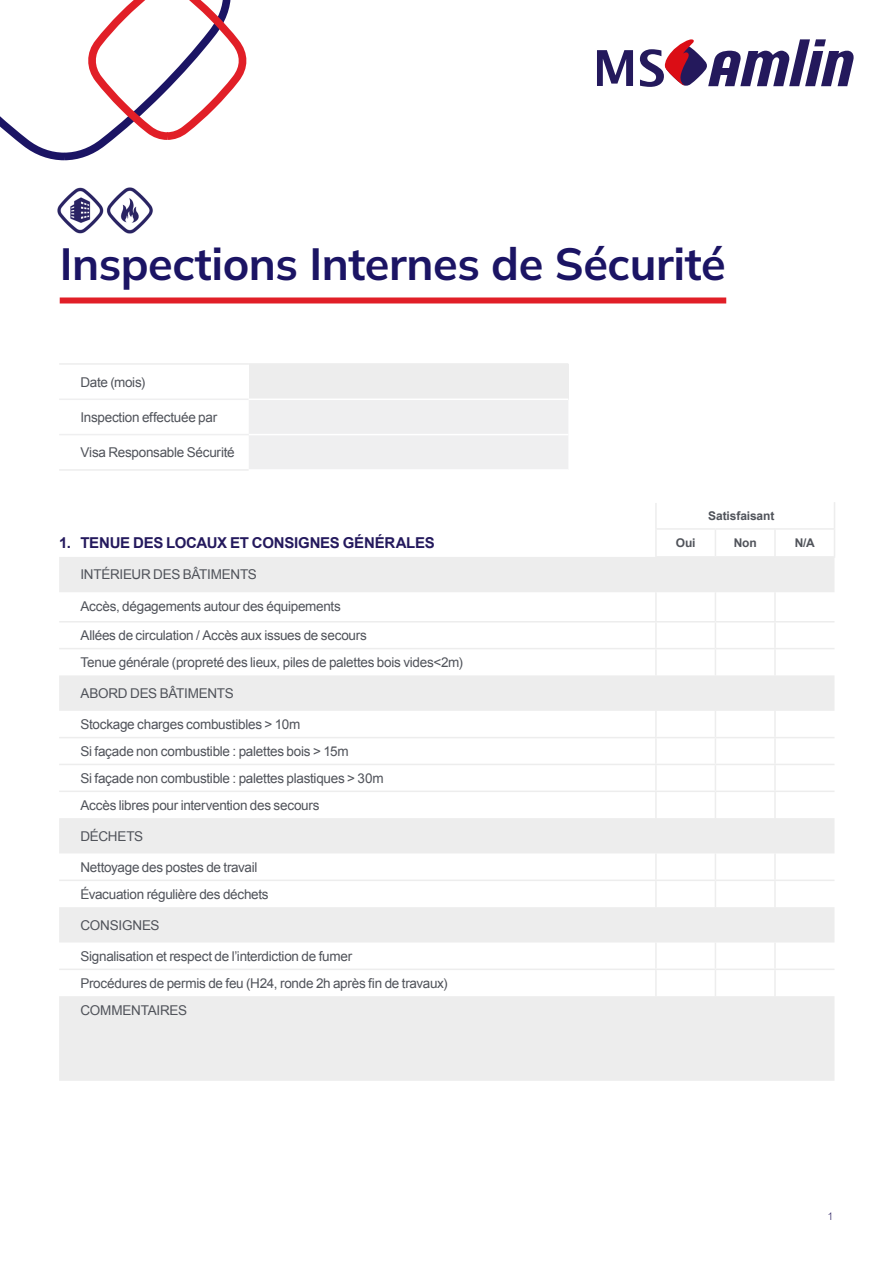
<style>
.page{position:relative;width:893px;height:1263px;background:#fff}
.page>*{position:absolute;margin:0;border:0;box-sizing:border-box;transform-origin:0 0}
.t1{font:700 45px "Mulish";letter-spacing:-.01em;color:#1b1464}
.Sub_head_blue{font:700 15px "Arial";letter-spacing:-.015em;color:#24195d}
.Body_copy{font:13.5px "Arial";letter-spacing:-.02em;color:#50535a}
.Bullets__new{font:700 12px "Arial";letter-spacing:-.01em;color:#50535a}
.t2{font:300 10.5px "Arial";color:#24195d}
.s1{font-style:inherit}
</style>
<div class="page">
<svg style="left:59px;top:557px;width:775px;height:524px"></svg>
<hr style="left:655px;top:528px;width:60px;height:2px;background:#ededed">
<hr style="left:715px;top:528px;width:60px;height:2px;background:#ededed">
<hr style="left:775px;top:528px;width:60px;height:2px;background:#ededed">
<svg style="left:715px;top:530px;width:1px;height:26px"></svg>
<hr style="left:774px;top:530px;width:2px;height:26px;background:#ededed">
<svg style="left:834px;top:502px;width:1px;height:54px"></svg>
<hr style="left:655px;top:556px;width:60px;height:2px;background:#ededed">
<hr style="left:715px;top:556px;width:60px;height:2px;background:#ededed">
<hr style="left:775px;top:556px;width:60px;height:2px;background:#ededed">
<hr style="left:655px;top:503px;width:2px;height:25px;background:#ededed">
<hr style="left:655px;top:530px;width:2px;height:26px;background:#ededed">
<hr style="left:774px;top:592px;width:2px;height:29px;background:#ededed">
<hr style="left:59px;top:621px;width:597px;height:1px;background:#ededed">
<hr style="left:656px;top:621px;width:59px;height:1px;background:#ededed">
<hr style="left:715px;top:621px;width:60px;height:1px;background:#ededed">
<hr style="left:775px;top:621px;width:59px;height:1px;background:#ededed">
<hr style="left:774px;top:622px;width:2px;height:26px;background:#ededed">
<hr style="left:59px;top:648px;width:597px;height:1px;background:#ededed">
<hr style="left:656px;top:648px;width:59px;height:1px;background:#ededed">
<hr style="left:715px;top:648px;width:60px;height:1px;background:#ededed">
<svg style="left:715px;top:592px;width:1px;height:83px"></svg>
<hr style="left:775px;top:648px;width:59px;height:1px;background:#ededed">
<hr style="left:774px;top:649px;width:2px;height:26px;background:#ededed">
<hr style="left:655px;top:592px;width:2px;height:29px;background:#ededed">
<hr style="left:655px;top:622px;width:2px;height:26px;background:#ededed">
<hr style="left:655px;top:649px;width:2px;height:26px;background:#ededed">
<hr style="left:655px;top:711px;width:2px;height:26px;background:#ededed">
<hr style="left:774px;top:711px;width:2px;height:26px;background:#ededed">
<hr style="left:59px;top:737px;width:597px;height:1px;background:#ededed">
<hr style="left:656px;top:737px;width:59px;height:1px;background:#ededed">
<hr style="left:655px;top:738px;width:2px;height:26px;background:#ededed">
<hr style="left:715px;top:737px;width:60px;height:1px;background:#ededed">
<hr style="left:775px;top:737px;width:59px;height:1px;background:#ededed">
<hr style="left:774px;top:738px;width:2px;height:26px;background:#ededed">
<hr style="left:59px;top:764px;width:597px;height:1px;background:#ededed">
<hr style="left:656px;top:764px;width:59px;height:1px;background:#ededed">
<hr style="left:655px;top:765px;width:2px;height:25px;background:#ededed">
<hr style="left:715px;top:764px;width:60px;height:1px;background:#ededed">
<hr style="left:775px;top:764px;width:59px;height:1px;background:#ededed">
<hr style="left:774px;top:765px;width:2px;height:25px;background:#ededed">
<hr style="left:59px;top:790px;width:597px;height:2px;background:#ededed">
<hr style="left:656px;top:790px;width:59px;height:2px;background:#ededed">
<hr style="left:655px;top:792px;width:2px;height:26px;background:#ededed">
<hr style="left:715px;top:790px;width:60px;height:2px;background:#ededed">
<svg style="left:715px;top:711px;width:1px;height:107px"></svg>
<hr style="left:775px;top:790px;width:59px;height:2px;background:#ededed">
<hr style="left:774px;top:792px;width:2px;height:26px;background:#ededed">
<hr style="left:655px;top:853px;width:2px;height:26px;background:#ededed">
<hr style="left:774px;top:853px;width:2px;height:26px;background:#ededed">
<hr style="left:59px;top:879px;width:597px;height:2px;background:#ededed">
<hr style="left:656px;top:879px;width:59px;height:2px;background:#ededed">
<hr style="left:655px;top:881px;width:2px;height:26px;background:#ededed">
<hr style="left:715px;top:879px;width:60px;height:2px;background:#ededed">
<svg style="left:715px;top:853px;width:1px;height:54px"></svg>
<hr style="left:775px;top:879px;width:59px;height:2px;background:#ededed">
<hr style="left:774px;top:881px;width:2px;height:26px;background:#ededed">
<hr style="left:655px;top:942px;width:2px;height:26px;background:#ededed">
<hr style="left:774px;top:942px;width:2px;height:26px;background:#ededed">
<hr style="left:59px;top:968px;width:597px;height:2px;background:#ededed">
<hr style="left:656px;top:968px;width:59px;height:2px;background:#ededed">
<hr style="left:655px;top:970px;width:2px;height:26px;background:#ededed">
<hr style="left:715px;top:968px;width:60px;height:2px;background:#ededed">
<svg style="left:715px;top:942px;width:1px;height:54px"></svg>
<hr style="left:775px;top:968px;width:59px;height:2px;background:#ededed">
<hr style="left:774px;top:970px;width:2px;height:26px;background:#ededed">
<div style="left:249px;top:365px;width:319px;height:104px;background:#efeff0"></div>
<hr style="left:59px;top:469px;width:190px;height:2px;background:#ededed">
<hr style="left:59px;top:398px;width:190px;height:2px;background:#efeff0">
<hr style="left:249px;top:398px;width:319px;height:2px;background:#fff">
<hr style="left:249px;top:434px;width:319px;height:1px;background:#fff">
<hr style="left:59px;top:434px;width:190px;height:1px;background:#efeff0">
<hr style="left:59px;top:363px;width:190px;height:2px;background:#ededed">
<hr style="left:249px;top:363px;width:319px;height:2px;background:#ededed">
<svg style="left:597px;top:50px;width:36px;height:36px"></svg>
<svg style="left:640px;top:39px;width:214px;height:48px"></svg>
<svg style="left:0;top:0;width:247px;height:161px"></svg>
<div style="left:60px;top:297px;width:666px;height:6px;background:#e11f27"></div>
<img style="left:58px;top:187px;width:46px;height:47px">
<img style="left:106px;top:187px;width:47px;height:47px">
<h1 class="t1" style="left:60px;top:233px;width:668px">Inspections Internes de Sécurité</h1>
<p class="Body_copy" style="left:80px;top:373px;width:66px">Date (mois)</p>
<p class="Body_copy" style="left:80px;top:408px;width:138px">Inspection effectuée par</p>
<p class="Body_copy" style="left:80px;top:444px;width:156px">Visa Responsable Sécurité</p>
<p class="Bullets__new" style="left:708px;top:507px;width:68px">Satisfaisant</p>
<p class="Sub_head_blue" style="left:59px;top:533px;width:377px">1. TENUE DES LOCAUX ET CONSIGNES GÉNÉRALES</p>
<p class="Bullets__new" style="left:676px;top:535px;width:21px">Oui</p>
<p class="Bullets__new" style="left:734px;top:535px;width:25px">Non</p>
<p class="Bullets__new" style="left:795px;top:535px;width:22px">N/A</p>
<p class="Body_copy" style="left:80px;top:566px;width:178px">INTÉRIEUR DES BÂTIMENTS</p>
<p class="Body_copy" style="left:80px;top:597px;width:262px">Accès, dégagements autour des équipements</p>
<p class="Body_copy" style="left:80px;top:626px;width:288px">Allées de circulation / Accès aux issues de secours</p>
<p class="Body_copy" style="left:80px;top:653px;width:384px">Tenue générale (propreté des lieux, piles de palettes bois vides&lt;2m)</p>
<p class="Body_copy" style="left:80px;top:684px;width:155px">ABORD DES BÂTIMENTS</p>
<p class="Body_copy" style="left:80px;top:715px;width:221px">Stockage charges combustibles &gt; 10m</p>
<p class="Body_copy" style="left:80px;top:742px;width:270px">Si façade non combustible : palettes bois &gt; 15m</p>
<p class="Body_copy" style="left:80px;top:769px;width:305px">Si façade non combustible : palettes plastiques &gt; 30m</p>
<p class="Body_copy" style="left:80px;top:796px;width:241px">Accès libres pour intervention des secours</p>
<p class="Body_copy" style="left:80px;top:827px;width:64px">DÉCHETS</p>
<p class="Body_copy" style="left:80px;top:858px;width:179px">Nettoyage des postes de travail</p>
<p class="Body_copy" style="left:80px;top:885px;width:190px">Évacuation régulière des déchets</p>
<p class="Body_copy" style="left:80px;top:916px;width:81px">CONSIGNES</p>
<p class="Body_copy" style="left:80px;top:947px;width:273px">Signalisation et respect de l’interdiction de fumer</p>
<p class="Body_copy" style="left:80px;top:974px;width:369px">Procédures de permis de feu (H24, ronde 2h après <span class="s1">fi</span>n de travaux)</p>
<p class="Body_copy" style="left:80px;top:1001px;width:108px">COMMENTAIRES</p>
<p class="t2" style="left:828px;top:1212px;width:7px">1</p>
</div>
